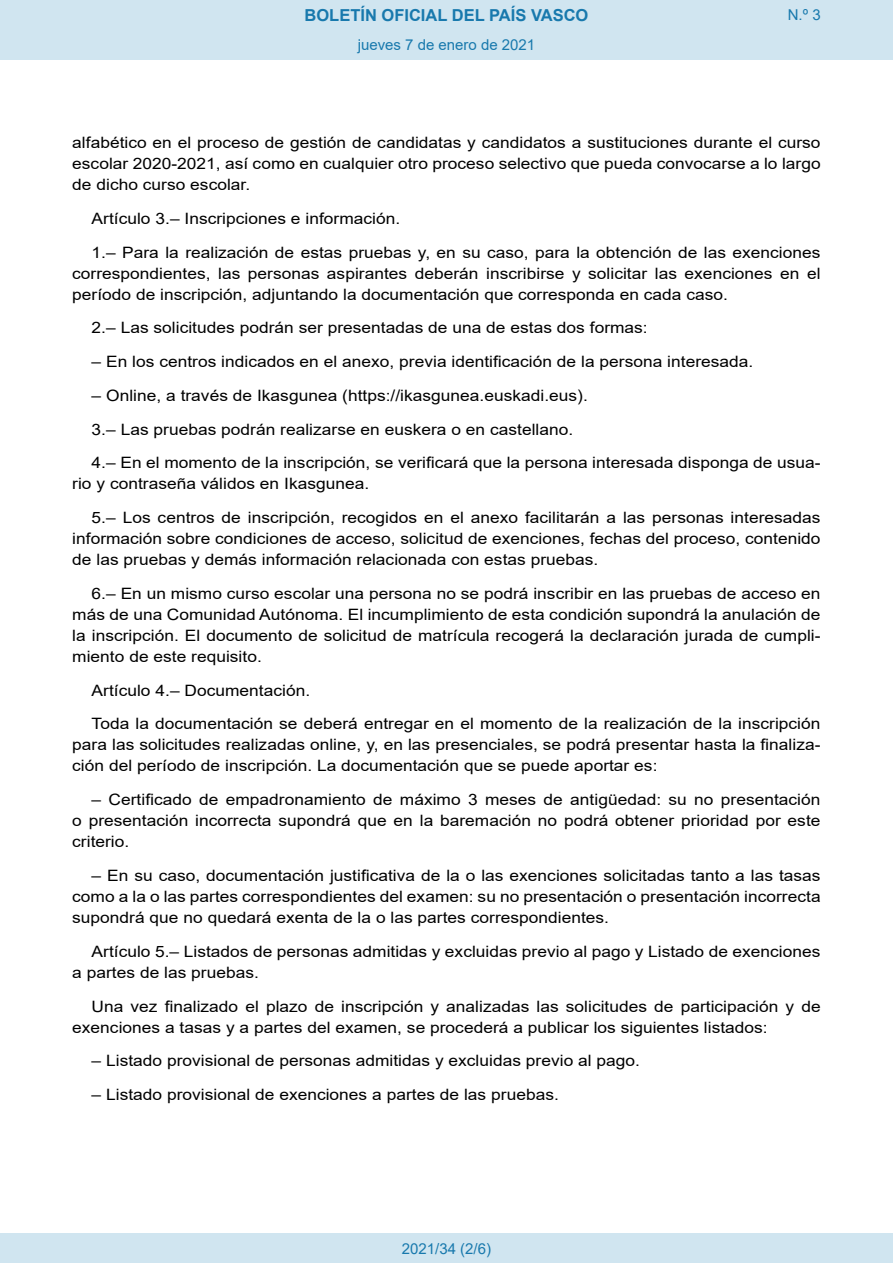
<style>
.page{position:relative;width:893px;height:1263px;background:#fff}
.page>*{position:absolute;margin:0;border:0;box-sizing:border-box;transform-origin:0 0}
.t1{font:700 16.5px "Arial";color:#1879ad}
.BOPVDetalle{font:15.6px/21px "Arial";color:#000;text-align:justify;scale:1.11 1}
.Paginacion_Centro{font:15px "Arial";color:#1879ad}
</style>
<div class="page">
<div style="left:0;top:0;width:893px;height:60px;background:#d0e5f0"></div>
<div style="left:0;top:1233px;width:893px;height:30px;background:#d0e5f0"></div>
<p class="t1" style="left:305px;top:3px;width:285px">BOLETÍN OFICIAL DEL PAÍS VASCO</p>
<p class="Paginacion_Centro" style="left:358px;top:35px;width:179px">jueves 7 de enero de 2021</p>
<p class="Paginacion_Centro" style="left:788px;top:5px;width:34px">N.º 3</p>
<p class="BOPVDetalle" style="left:72px;top:132px;width:676px">alfabético en el proceso de gestión de candidatas y candidatos a sustituciones durante el curso escolar 2020-2021, así como en cualquier otro proceso selectivo que pueda convocarse a lo largo de dicho curso escolar.</p>
<p class="BOPVDetalle" style="left:92px;top:208px;width:279px">Artículo 3.– Inscripciones e información.</p>
<p class="BOPVDetalle" style="left:72px;top:242px;width:676px;text-indent:19px">1.– Para la realización de estas pruebas y, en su caso, para la obtención de las exenciones correspondientes, las personas aspirantes deberán inscribirse y solicitar las exenciones en el período de inscripción, adjuntando la documentación que corresponda en cada caso.</p>
<p class="BOPVDetalle" style="left:92px;top:317px;width:503px">2.– Las solicitudes podrán ser presentadas de una de estas dos formas:</p>
<p class="BOPVDetalle" style="left:92px;top:351px;width:598px">– En los centros indicados en el anexo, previa identificación de la persona interesada.</p>
<p class="BOPVDetalle" style="left:92px;top:385px;width:449px">– Online, a través de Ikasgunea (https://ikasgunea.euskadi.eus).</p>
<p class="BOPVDetalle" style="left:92px;top:419px;width:435px">3.– Las pruebas podrán realizarse en euskera o en castellano.</p>
<p class="BOPVDetalle" style="left:72px;top:452px;width:676px;text-indent:19px">4.– En el momento de la inscripción, se verificará que la persona interesada disponga de usua&shy;rio y contraseña válidos en Ikasgunea.</p>
<p class="BOPVDetalle" style="left:72px;top:507px;width:676px;text-indent:19px">5.– Los centros de inscripción, recogidos en el anexo facilitarán a las personas interesadas información sobre condiciones de acceso, solicitud de exenciones, fechas del proceso, contenido de las pruebas y demás información relacionada con estas pruebas.</p>
<p class="BOPVDetalle" style="left:72px;top:583px;width:676px;text-indent:19px">6.– En un mismo curso escolar una persona no se podrá inscribir en las pruebas de acceso en más de una Comunidad Autónoma. El incumplimiento de esta condición supondrá la anulación de la inscripción. El documento de solicitud de matrícula recogerá la declaración jurada de cumpli&shy;miento de este requisito.</p>
<p class="BOPVDetalle" style="left:92px;top:680px;width:198px">Artículo 4.– Documentación.</p>
<p class="BOPVDetalle" style="left:72px;top:713px;width:676px;text-indent:19px">Toda la documentación se deberá entregar en el momento de la realización de la inscripción para las solicitudes realizadas online, y, en las presenciales, se podrá presentar hasta la finaliza&shy;ción del período de inscripción. La documentación que se puede aportar es:</p>
<p class="BOPVDetalle" style="left:72px;top:789px;width:676px;text-indent:19px">– Certificado de empadronamiento de máximo 3 meses de antigüedad: su no presentación o presentación incorrecta supondrá que en la baremación no podrá obtener prioridad por este criterio.</p>
<p class="BOPVDetalle" style="left:72px;top:865px;width:676px;text-indent:19px">– En su caso, documentación justificativa de la o las exenciones solicitadas tanto a las tasas como a la o las partes correspondientes del examen: su no presentación o presentación incorrecta supondrá que no quedará exenta de la o las partes correspondientes.</p>
<p class="BOPVDetalle" style="left:72px;top:941px;width:675px;text-indent:19px">Artículo 5.– Listados de personas admitidas y excluidas previo al pago y Listado de exenciones a partes de las pruebas.</p>
<p class="BOPVDetalle" style="left:72px;top:995px;width:676px;text-indent:19px">Una vez finalizado el plazo de inscripción y analizadas las solicitudes de participación y de exenciones a tasas y a partes del examen, se procederá a publicar los siguientes listados:</p>
<p class="BOPVDetalle" style="left:92px;top:1050px;width:496px">– Listado provisional de personas admitidas y excluidas previo al pago.</p>
<p class="BOPVDetalle" style="left:92px;top:1084px;width:422px">– Listado provisional de exenciones a partes de las pruebas.</p>
<p class="Paginacion_Centro" style="left:402px;top:1238px;width:91px">2021/34 (2/6)</p>
</div>
